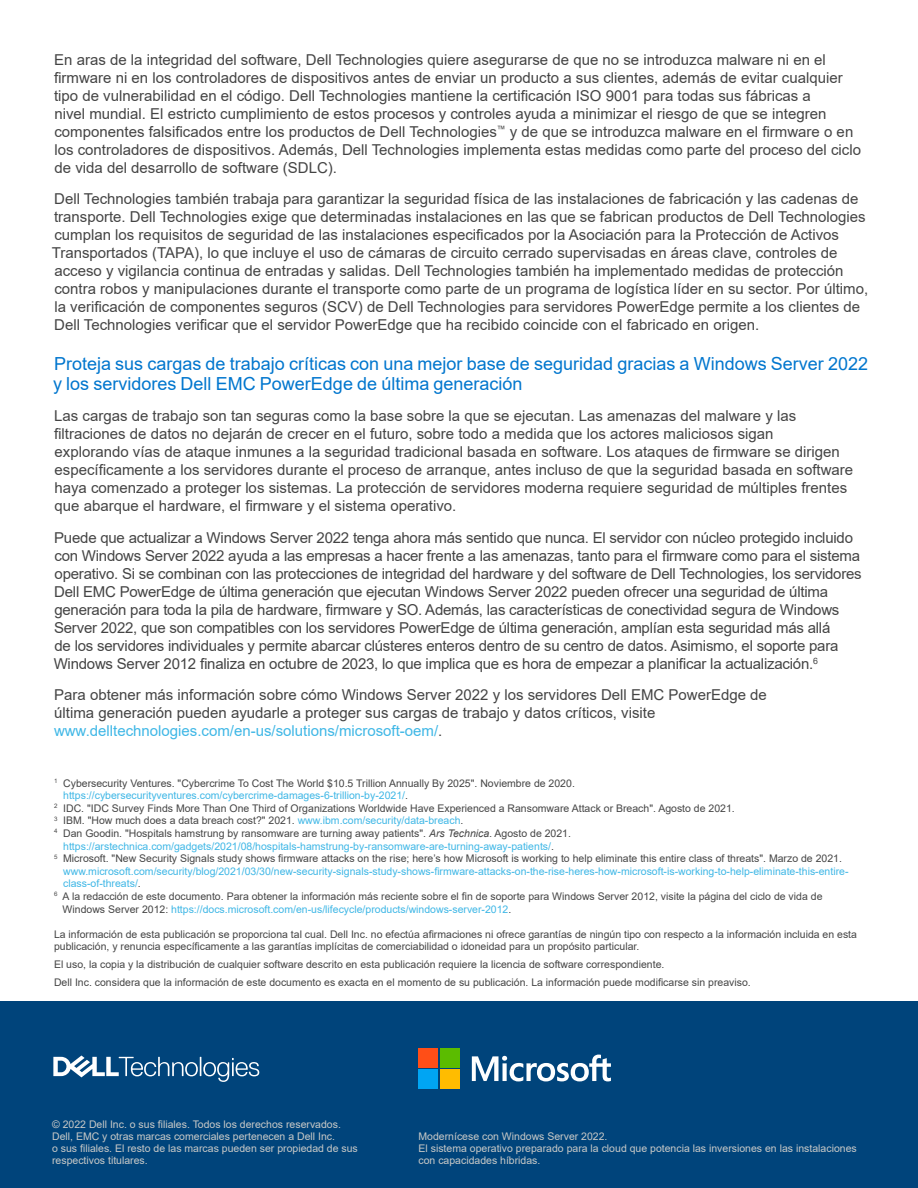
<style>
.page{position:relative;width:918px;height:1188px;background:#fff}
.page>*{position:absolute;margin:0;border:0;box-sizing:border-box;transform-origin:0 0}
.Paragraph_subhead_12{font:18px/19.5px "Arial";color:#0076ce}
.Body_copy_Dell_Dark_Gray_10_12{font:15px/18px "Arial";color:#444}
.t1{font:10.5px/12.6px "Arial";color:#454545}
.t2{font:10.5px/12.6px "Arial";color:#3fb7e6}
.t3{font:10.5px/12px "Arial";color:#c8c9c7}
.s1{color:#3fb7e6}
.s2{color:#454545}
.s3{font-style:italic;color:#454545}
</style>
<div class="page">
<div style="left:0;top:1002px;width:918px;height:186px;background:#00447b"></div>
<svg style="left:53px;top:1056px;width:206px;height:26px"></svg>
<svg style="left:472px;top:1055px;width:139px;height:26px"></svg>
<div style="left:418px;top:1048px;width:20px;height:20px;background:#ff4e17"></div>
<div style="left:440px;top:1048px;width:20px;height:20px;background:#5bbc00"></div>
<div style="left:418px;top:1070px;width:20px;height:19px;background:#00a5f3"></div>
<div style="left:440px;top:1070px;width:20px;height:19px;background:#ffbc00"></div>
<p class="Body_copy_Dell_Dark_Gray_10_12" style="left:54px;top:51px;width:809px">En aras de la integridad del software, Dell Technologies quiere asegurarse de que no se introduzca malware ni en el firmware ni en los controladores de dispositivos antes de enviar un producto a sus clientes, además de evitar cualquier tipo de vulnerabilidad en el código. Dell Technologies mantiene la certificación ISO 9001 para todas sus fábricas a<br>nivel mundial. El estricto cumplimiento de estos procesos y controles ayuda a minimizar el riesgo de que se integren componentes falsificados entre los productos de Dell Technologies<sup>™</sup> y de que se introduzca malware en el firmware o en los controladores de dispositivos. Además, Dell Technologies implementa estas medidas como parte del proceso del ciclo de vida del desarrollo de software (SDLC).</p>
<p class="Body_copy_Dell_Dark_Gray_10_12" style="left:52px;top:190px;width:818px">Dell Technologies también trabaja para garantizar la seguridad física de las instalaciones de fabricación y las cadenas de transporte. Dell Technologies exige que determinadas instalaciones en las que se fabrican productos de Dell Technologies cumplan los requisitos de seguridad de las instalaciones especificados por la Asociación para la Protección de Activos Transportados (TAPA), lo que incluye el uso de cámaras de circuito cerrado supervisadas en áreas clave, controles de acceso y vigilancia continua de entradas y salidas. Dell Technologies también ha implementado medidas de protección contra robos y manipulaciones durante el transporte como parte de un programa de logística líder en su sector. Por último, la verificación de componentes seguros (SCV) de Dell Technologies para servidores PowerEdge permite a los clientes de Dell Technologies verificar que el servidor PowerEdge que ha recibido coincide con el fabricado en origen.</p>
<p class="Paragraph_subhead_12" style="left:53px;top:354px;width:817px">Proteja sus cargas de trabajo críticas con una mejor base de seguridad gracias a Windows Server 2022 y los servidores Dell EMC PowerEdge de última generación</p>
<p class="Body_copy_Dell_Dark_Gray_10_12" style="left:54px;top:407px;width:801px">Las cargas de trabajo son tan seguras como la base sobre la que se ejecutan. Las amenazas del malware y las filtraciones de datos no dejarán de crecer en el futuro, sobre todo a medida que los actores maliciosos sigan<br>explorando vías de ataque inmunes a la seguridad tradicional basada en software. Los ataques de firmware se dirigen específicamente a los servidores durante el proceso de arranque, antes incluso de que la seguridad basada en software haya comenzado a proteger los sistemas. La protección de servidores moderna requiere seguridad de múltiples frentes que abarque el hardware, el firmware y el sistema operativo.</p>
<p class="Body_copy_Dell_Dark_Gray_10_12" style="left:54px;top:528px;width:810px">Puede que actualizar a Windows Server 2022 tenga ahora más sentido que nunca. El servidor con núcleo protegido incluido con Windows Server 2022 ayuda a las empresas a hacer frente a las amenazas, tanto para el firmware como para el sistema operativo. Si se combinan con las protecciones de integridad del hardware y del software de Dell Technologies, los servidores Dell EMC PowerEdge de última generación que ejecutan Windows Server 2022 pueden ofrecer una seguridad de última generación para toda la pila de hardware, firmware y SO. Además, las características de conectividad segura de Windows Server 2022, que son compatibles con los servidores PowerEdge de última generación, amplían esta seguridad más allá<br>de los servidores individuales y permite abarcar clústeres enteros dentro de su centro de datos. Asimismo, el soporte para Windows Server 2012 finaliza en octubre de 2023, lo que implica que es hora de empezar a planificar la actualización.<sup>6</sup></p>
<p class="Body_copy_Dell_Dark_Gray_10_12" style="left:54px;top:686px;width:714px">Para obtener más información sobre cómo Windows Server 2022 y los servidores Dell EMC PowerEdge de última generación pueden ayudarle a proteger sus cargas de trabajo y datos críticos, visite <span class="s1">www.delltechnologies.com/en-us/solutions/microsoft-oem/</span>.</p>
<p class="t1" style="left:63px;top:776px;width:513px;text-indent:-9px"><sup>1</sup> Cybersecurity Ventures. "Cybercrime To Cost The World $10.5 Trillion Annually By 2025". Noviembre de 2020. <span class="s1">https://cybersecurityventures.com/cybercrime-damages-6-trillion-by-2021/</span>.</p>
<p class="t1" style="left:54px;top:802px;width:682px"><sup>2</sup> IDC. "IDC Survey Finds More Than One Third of Organizations Worldwide Have Experienced a Ransomware Attack or Breach". Agosto de 2021.</p>
<p class="t1" style="left:54px;top:814px;width:411px"><sup>3</sup> IBM. "How much does a data breach cost?" 2021. <span class="s1">www.ibm.com/security/data-breach</span>.</p>
<p class="t2" style="left:63px;top:827px;width:509px;text-indent:-9px"><sup>4</sup> <span class="s2">Dan Goodin. "Hospitals hamstrung by ransomware are turning away patients".</span> <span class="s3">Ars Technica.</span> <span class="s2">Agosto de 2021. </span>https://arstechnica.com/gadgets/2021/08/hospitals-hamstrung-by-ransomware-are-turning-away-patients/<span class="s2">.</span></p>
<p class="t2" style="left:63px;top:852px;width:787px;text-indent:-9px"><sup>5</sup> <span class="s2">Microsoft. "New Security Signals study shows firmware attacks on the rise; here’s how Microsoft is working to help eliminate this entire class of threats". Marzo de 2021. </span>www.microsoft.com/security/blog/2021/03/30/new-security-signals-study-shows-firmware-attacks-on-the-rise-heres-how-microsoft-is-working-to-help-eliminate-this-entire&shy;class-of-threats/<span class="s2">.</span></p>
<p class="t1" style="left:63px;top:890px;width:761px;text-indent:-9px"><sup>6</sup> A la redacción de este documento. Para obtener la información más reciente sobre el fin de soporte para Windows Server 2012, visite la página del ciclo de vida de<br>Windows Server 2012: <span class="s1">https://docs.microsoft.com/en-us/lifecycle/products/windows-server-2012</span>.</p>
<p class="t1" style="left:54px;top:928px;width:805px">La información de esta publicación se proporciona tal cual. Dell Inc. no efectúa afirmaciones ni ofrece garantías de ningún tipo con respecto a la información incluida en esta publicación, y renuncia específicamente a las garantías implícitas de comerciabilidad o idoneidad para un propósito particular.</p>
<p class="t1" style="left:54px;top:958px;width:612px">El uso, la copia y la distribución de cualquier software descrito en esta publicación requiere la licencia de software correspondiente.</p>
<p class="t1" style="left:54px;top:976px;width:698px">Dell Inc. considera que la información de este documento es exacta en el momento de su publicación. La información puede modificarse sin preaviso.</p>
<p class="t3" style="left:52px;top:1118px;width:307px">© 2022 Dell Inc. o sus filiales. Todos los derechos reservados.<br>Dell, EMC y otras marcas comerciales pertenecen a Dell Inc.<br>o sus filiales. El resto de las marcas pueden ser propiedad de sus respectivos titulares.</p>
<p class="t3" style="left:418px;top:1130px;width:440px">Modernícese con Windows Server 2022.<br>El sistema operativo preparado para la cloud que potencia las inversiones en las instalaciones con capacidades híbridas.</p>
</div>
